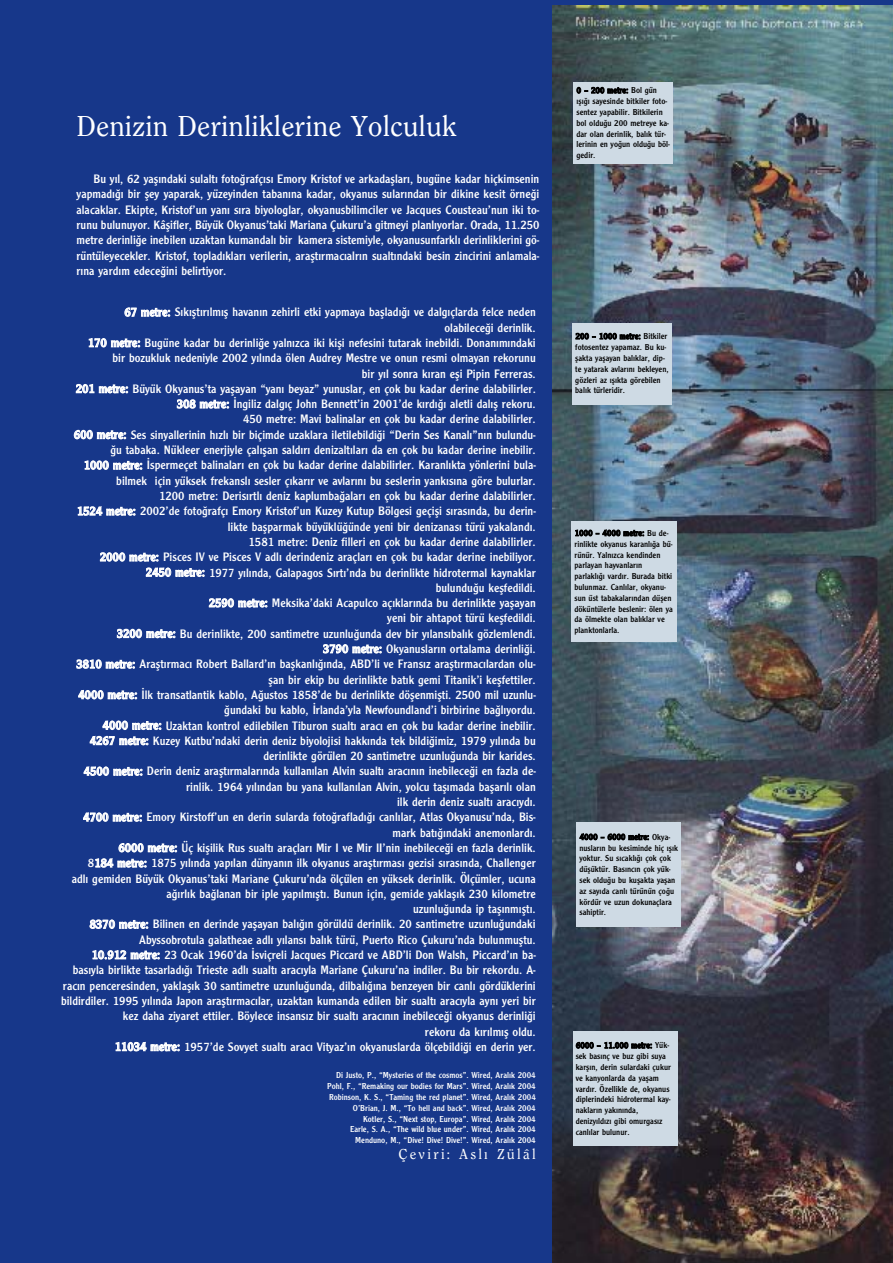
<style>
.page{position:relative;width:893px;height:1263px;background:#17378a}
.page>*{position:absolute;margin:0;border:0;box-sizing:border-box;transform-origin:0 0}
.t1{font:500 30px "Clearface";color:#fff}
.t2{font:500 15px "Clearface";letter-spacing:.15em;color:#fff}
.t3{font:12.75px/15.3px "Clearface Gothic";color:#fff;text-align:justify}
.t4{font:9px/10.8px "Clearface Gothic";color:#000}
.t5{font:9px/10.8px "Clearface Gothic";color:#fff;text-align:right}
</style>
<div class="page">
<img style="left:553px;top:6px;width:340px;height:1257px">
<div style="left:573px;top:82px;width:100px;height:82px;background:#cedae4"></div>
<div style="left:572px;top:323px;width:100px;height:81px;background:#cedae4"></div>
<div style="left:571px;top:522px;width:106px;height:120px;background:#cedae4"></div>
<div style="left:576px;top:823px;width:105px;height:104px;background:#cedae4"></div>
<div style="left:573px;top:1032px;width:104px;height:114px;background:#cedae4"></div>
<h1 class="t1" style="left:77px;top:108px;width:382px">Denizin Derinliklerine Yolculuk</h1>
<p class="t3" style="left:77px;top:171px;width:464px;text-indent:17px">Bu y›l, 62 yafl›ndaki sulalt› foto¤rafç›s› Emory Kristof ve arkadafllar›, bugüne kadar hiçkimsenin yapmad›¤› bir fley yaparak, yüzeyinden taban›na kadar, okyanus sular›ndan bir dikine kesit örne¤i alacaklar. Ekipte, Kristof’un yan› s›ra biyologlar, okyanusbilimciler ve Jacques Cousteau’nun iki to&shy;runu bulunuyor. Kâflifler, Büyük Okyanus’taki Mariana Çukuru’a gitmeyi planl›yorlar. Orada, 11.250 metre derinli¤e inebilen uzaktan kumandal› bir kamera sistemiyle, okyanusunfarkl› derinliklerini gö&shy;rüntüleyecekler. Kristof, toplad›klar› verilerin, araflt›rmac›alr›n sualt›ndaki besin zincirini anlamala&shy;r›na yard›m edece¤ini belirtiyor.</p>
<p class="t3" style="left:61px;top:304px;width:476px;text-align:right">67 metre: S›k›flt›r›lm›fl havan›n zehirli etki yapmaya bafllad›¤› ve dalg›çlarda felce neden<br>olabilece¤i derinlik.<br>170 metre: Bugüne kadar bu derinli¤e yaln›zca iki kifli nefesini tutarak inebildi. Donan›m›ndaki<br>bir bozukluk nedeniyle 2002 y›l›nda ölen Audrey Mestre ve onun resmi olmayan rekorunu<br>bir y›l sonra k›ran efli Pipin Ferreras.<br>201 metre: Büyük Okyanus’ta yaflayan “yan› beyaz” yunuslar, en çok bu kadar derine dalabilirler.<br>308 metre: ‹ngiliz dalg›ç John Bennett’in 2001’de k›rd›¤› aletli dal›fl rekoru.<br>450 metre: Mavi balinalar en çok bu kadar derine dalabilirler.<br>600 metre: Ses sinyallerinin h›zl› bir biçimde uzaklara iletilebildi¤i “Derin Ses Kanal›”n›n bulundu-¤u tabaka. Nükleer enerjiyle çal›flan sald›r› denizalt›lar› da en çok bu kadar derine inebilir.<br>1000 metre: ‹spermeçet balinalar› en çok bu kadar derine dalabilirler. Karanl›kta yönlerini bula&shy;bilmek için yüksek frekansl› sesler ç›kar›r ve avlar›n› bu seslerin yank›s›na göre bulurlar.<br>1200 metre: Deris›rtl› deniz kaplumba¤alar› en çok bu kadar derine dalabilirler.<br>1524 metre: 2002’de foto¤rafç› Emory Kristof’un Kuzey Kutup Bölgesi geçifli s›ras›nda, bu derin&shy;likte baflparmak büyüklü¤ünde yeni bir denizanas› türü yakaland›.<br>1581 metre: Deniz filleri en çok bu kadar derine dalabilirler.<br>2000 metre: Pisces IV ve Pisces V adl› derindeniz araçlar› en çok bu kadar derine inebiliyor.<br>2450 metre: 1977 y›l›nda, Galapagos S›rt›’nda bu derinlikte hidrotermal kaynaklar<br>bulundu¤u keflfedildi.<br>2590 metre: Meksika’daki Acapulco aç›klar›nda bu derinlikte yaflayan<br>yeni bir ahtapot türü keflfedildi.<br>3200 metre: Bu derinlikte, 200 santimetre uzunlu¤unda dev bir y›lans›bal›k gözlemlendi.<br>3790 metre: Okyanuslar›n ortalama derinli¤i.<br>3810 metre: Araflt›rmac› Robert Ballard’›n baflkanl›¤›nda, ABD’li ve Frans›z araflt›rmac›lardan olu&shy;flan bir ekip bu derinlikte bat›k gemi Titanik’i keflfettiler.<br>4000 metre: ‹lk transatlantik kablo, A¤ustos 1858’de bu derinlikte döflenmiflti. 2500 mil uzunlu-¤undaki bu kablo, ‹rlanda’yla Newfoundland’i birbirine ba¤l›yordu.<br>4000 metre: Uzaktan kontrol edilebilen Tiburon sualt› arac› en çok bu kadar derine inebilir.<br>4267 metre: Kuzey Kutbu’ndaki derin deniz biyolojisi hakk›nda tek bildi¤imiz, 1979 y›l›nda bu derinlikte görülen 20 santimetre uzunlu¤unda bir karides.<br>4500 metre: Derin deniz araflt›rmalar›nda kullan›lan Alvin sualt› arac›n›n inebilece¤i en fazla de&shy;rinlik. 1964 y›l›ndan bu yana kullan›lan Alvin, yolcu tafl›mada baflar›l› olan<br>ilk derin deniz sualt› arac›yd›.<br>4700 metre: Emory Kirstoff’un en derin sularda foto¤raflad›¤› canl›lar, Atlas Okyanusu’nda, Bis&shy;mark bat›¤›ndaki anemonlard›.<br>6000 metre: Üç kiflilik Rus sualt› araçlar› Mir I ve Mir II’nin inebilece¤i en fazla derinlik.<br>8184 metre: 1875 y›l›nda yap›lan dünyan›n ilk okyanus araflt›rmas› gezisi s›ras›nda, Challenger<br>adl› gemiden Büyük Okyanus’taki Mariane Çukuru’nda ölçülen en yüksek derinlik. Ölçümler, ucuna a¤›rl›k ba¤lanan bir iple yap›lm›flt›. Bunun için, gemide yaklafl›k 230 kilometre<br>uzunlu¤unda ip tafl›nm›flt›.<br>8370 metre: Bilinen en derinde yaflayan bal›¤›n görüldü derinlik. 20 santimetre uzunlu¤undaki Abyssobrotula galatheae adl› y›lans› bal›k türü, Puerto Rico Çukuru’nda bulunmufltu.<br>10.912 metre: 23 Ocak 1960’da ‹sviçreli Jacques Piccard ve ABD’li Don Walsh, Piccard’›n ba&shy;bas›yla birlikte tasarlad›¤› Trieste adl› sualt› arac›yla Mariane Çukuru’na indiler. Bu bir rekordu. A&shy;rac›n penceresinden, yaklafl›k 30 santimetre uzunlu¤unda, dilbal›¤›na benzeyen bir canl› gördüklerini bildirdiler. 1995 y›l›nda Japon araflt›rmac›lar, uzaktan kumanda edilen bir sualt› arac›yla ayn› yeri bir kez daha ziyaret ettiler. Böylece insans›z bir sualt› arac›n›n inebilece¤i okyanus derinli¤i<br>rekoru da k›r›lm›fl oldu.<br>11034 metre: 1957’de Sovyet sualt› arac› Vityaz’›n okyanuslarda ölçebildi¤i en derin yer.</p>
<p class="t5" style="left:327px;top:1070px;width:210px">Di Justo, P., “Mysteries of the cosmos”. Wired, Aral›k 2004<br>Pohl, F., “Remaking our bodies for Mars”. Wired, Aral›k 2004<br>Robinson, K. S., “Taming the red planet”. Wired, Aral›k 2004<br>O’Brian, J. M., “To hell and back”. Wired, Aral›k 2004<br>Kotler, S., “Next stop, Europa”. Wired, Aral›k 2004<br>Earle, S. A., “The wild blue under”. Wired, Aral›k 2004<br>Menduno, M., “Dive! Dive! Dive!”. Wired, Aral›k 2004</p>
<p class="t2" style="left:399px;top:1145px;width:139px">Çeviri: Asl› Zülâl</p>
<p class="t4" style="left:576px;top:85px;width:95px">0 – 200 metre: Bol gün ›fl›¤› sayesinde bitkiler foto&shy;sentez yapabilir. Bitkilerin bol oldu¤u 200 metreye ka&shy;dar olan derinlik, bal›k tür&shy;lerinin en yo¤un oldu¤u böl&shy;gedir.</p>
<p class="t4" style="left:575px;top:331px;width:95px">200 – 1000 metre: Bitkiler fotosentez yapamaz. Bu ku&shy;flakta yaflayan bal›klar, dip&shy;te yatarak avlar›n› bekleyen, gözleri az ›fl›kta görebilen bal›k türleridir.</p>
<p class="t4" style="left:574px;top:527px;width:100px">1000 – 4000 metre: Bu de&shy;rinlikte okyanus karanl›¤a bü&shy;rünür. Yaln›zca kendinden parlayan hayvanlar›n parlakl›¤› vard›r. Burada bitki bulunmaz. Canl›lar, okyanu&shy;sun üst tabakalar›ndan düflen döküntülerle beslenir: ölen ya da ölmekte olan bal›klar ve planktonlarla.</p>
<p class="t4" style="left:579px;top:831px;width:100px">4000 – 6000 metre: Okya&shy;nuslar›n bu kesiminde hiç ›fl›k yoktur. Su s›cakl›¤› çok çok düflüktür. Bas›nc›n çok yük&shy;sek oldu¤u bu kuflakta yaflan az say›da canl› türünün ço¤u kördür ve uzun dokunaçlara sahiptir.</p>
<p class="t4" style="left:576px;top:1040px;width:97px">6000 – 11.000 metre: Yük&shy;sek bas›nç ve buz gibi suya karfl›n, derin sulardaki çukur ve kanyonlarda da yaflam vard›r. Özellikle de, okyanus diplerindeki hidrotermal kay&shy;naklar›n yak›n›nda, denizy›ld›z› gibi omurgas›z canl›lar bulunur.</p>
</div>
